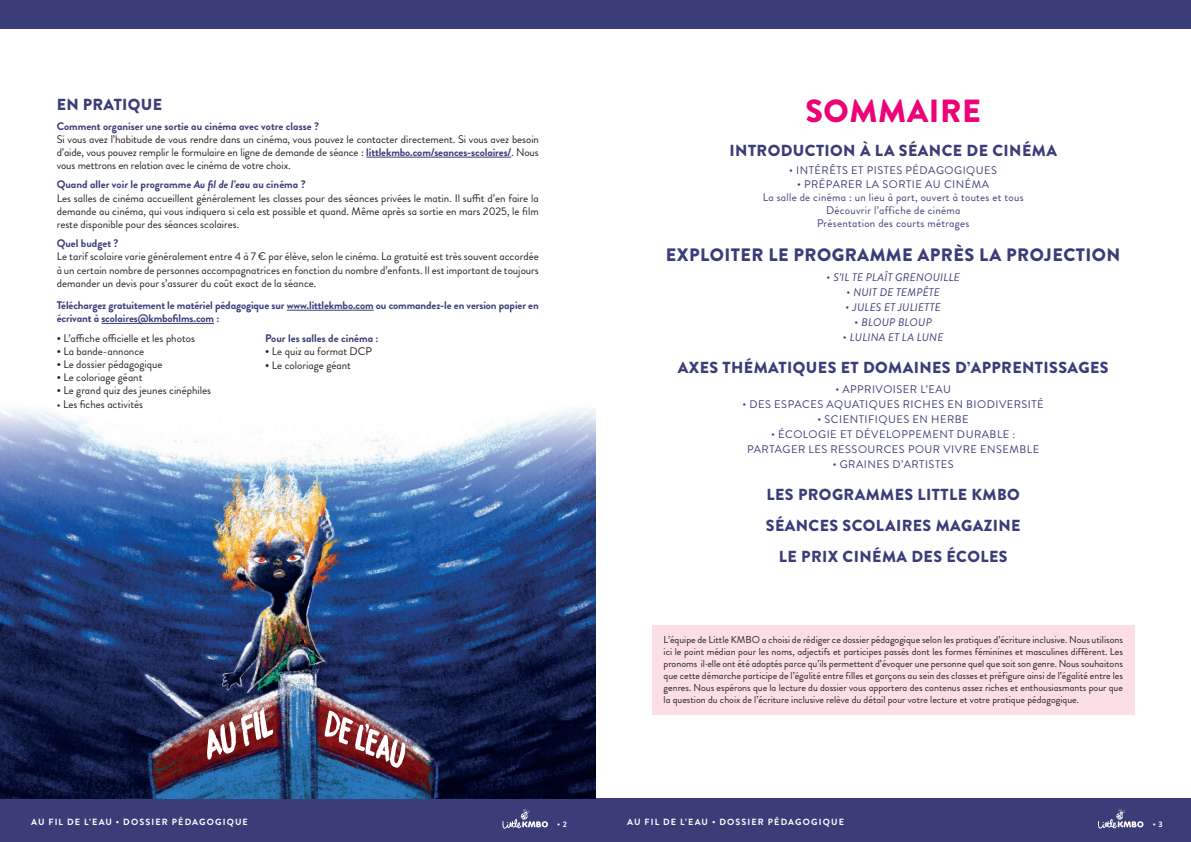
<style>
.page{position:relative;width:1191px;height:842px;background:#fff}
.page>*{position:absolute;margin:0;border:0;box-sizing:border-box;transform-origin:0 0}
.t1{font:900 32px "Brandon Grotesque";letter-spacing:.02em;color:#ed0277}
.t2{font:900 18px "Brandon Grotesque";letter-spacing:.025em;color:#3a3d78}
.t3{font:900 16px/31.2px "Brandon Grotesque";letter-spacing:.025em;color:#3a3d78;text-align:center}
.t4{font:11px/13.2px "Brandon Grotesque";color:#231f20;text-align:justify}
.t5{font:700 11px/13.2px "Brandon Grotesque";letter-spacing:-.01em;color:#3a3d78}
.t6{font:11px/15px "Brandon Grotesque";letter-spacing:.045em;color:#3a3d78;text-align:center}
.t7{font:11px/13.2px "Brandon Grotesque";letter-spacing:.025em;color:#3a3d78;text-align:center}
.t8{font:italic 11px "Brandon Grotesque";letter-spacing:.02em;color:#3a3d78}
.t9{font:10px/12px "Brandon Grotesque";color:#231f20;text-align:justify}
.t10{font:700 9px "Brandon Grotesque";letter-spacing:.125em;color:#fff}
.t11{font:700 8px "Brandon Grotesque";color:#fff}
.s1{font-weight:700;color:#3a3d78}
.s2{font-weight:700;font-style:italic;color:#3a3d78}
.s3{font-weight:700}
.s4{font-style:normal}
</style>
<div class="page">
<div style="left:0;top:798px;width:1191px;height:44px;background:#3a3d78"></div>
<svg style="left:502px;top:809px;width:46px;height:19px"></svg>
<div style="left:0;top:0;width:1191px;height:28px;background:#3a3d78"></div>
<svg style="left:1098px;top:809px;width:45px;height:19px"></svg>
<img style="left:0;top:409px;width:595px;height:389px">
<div style="left:652px;top:625px;width:482px;height:90px;background:#fbdfe4"></div>
<hr style="left:366px;top:157px;width:145px;height:1px;background:#3a3d78">
<hr style="left:287px;top:310px;width:86px;height:1px;background:#3a3d78">
<hr style="left:101px;top:323px;width:113px;height:1px;background:#3a3d78">
<img style="left:207px;top:709px;width:66px;height:51px">
<img style="left:325px;top:710px;width:80px;height:58px">
<h3 class="t3" style="left:57px;top:90px;width:107px">EN PRATIQUE</h3>
<p class="t5" style="left:57px;top:119px;width:264px">Comment organiser une sortie au cinéma avec votre classe ?</p>
<p class="t4" style="left:57px;top:133px;width:484px">Si vous avez l’habitude de vous rendre dans un cinéma, vous pouvez le contacter directement. Si vous avez besoin d’aide, vous pouvez remplir le formulaire en ligne de demande de séance : <span class="s1">littlekmbo.com/seances-scolaires/</span>. Nous vous mettrons en relation avec le cinéma de votre choix.</p>
<p class="t4" style="left:57px;top:178px;width:483px;text-align:left"><span class="s1">Quand aller voir le programme</span> <span class="s2">Au fil de l’eau</span> <span class="s1">au cinéma ?<br></span>Les salles de cinéma accueillent généralement les classes pour des séances privées le matin. Il suffit d’en faire la demande au cinéma, qui vous indiquera si cela est possible et quand. Même après sa sortie en mars 2025, le film reste disponible pour des séances scolaires.</p>
<p class="t5" style="left:57px;top:237px;width:63px">Quel budget ?</p>
<p class="t4" style="left:57px;top:250px;width:484px">Le tarif scolaire varie généralement entre 4 à 7 € par élève, selon le cinéma. La gratuité est très souvent accordée à un certain nombre de personnes accompagnatrices en fonction du nombre d’enfants. Il est important de toujours demander un devis pour s’assurer du coût exact de la séance.</p>
<p class="t5" style="left:57px;top:299px;width:483px">Téléchargez gratuitement le matériel pédagogique sur www.littlekmbo.com ou commandez-le en version papier en écrivant à scolaires@kmbofilms.com :</p>
<p class="t4" style="left:57px;top:331px;width:140px"><span class="s3">•</span> L’affiche officielle et les photos</p>
<p class="t4" style="left:57px;top:344px;width:89px"><span class="s3">•</span> La bande-annonce</p>
<p class="t4" style="left:57px;top:358px;width:107px"><span class="s3">•</span> Le dossier pédagogique</p>
<p class="t4" style="left:57px;top:371px;width:87px"><span class="s3">•</span> Le coloriage géant</p>
<p class="t4" style="left:57px;top:384px;width:156px"><span class="s3">•</span> Le grand quiz des jeunes cinéphiles</p>
<p class="t4" style="left:57px;top:397px;width:88px">• Les fiches activités</p>
<p class="t5" style="left:265px;top:332px;width:115px">Pour les salles de cinéma :</p>
<p class="t4" style="left:265px;top:345px;width:109px"><span class="s3">•</span> Le quiz au format DCP</p>
<p class="t4" style="left:265px;top:358px;width:87px"><span class="s3">•</span> Le coloriage géant</p>
<h1 class="t1" style="left:805px;top:88px;width:177px">SOMMAIRE</h1>
<h3 class="t3" style="left:729px;top:135px;width:329px">INTRODUCTION À LA SÉANCE DE CINÉMA</h3>
<p class="t6" style="left:789px;top:163px;width:209px">• INTÉRÊTS ET PISTES PÉDAGOGIQUES</p>
<p class="t7" style="left:762px;top:177px;width:262px">• PRÉPARER LA SORTIE AU CINÉMA<br>La salle de cinéma : un lieu à part, ouvert à toutes et tous Découvrir l’affiche de cinéma<br>Présentation des courts métrages</p>
<h2 class="t2" style="left:666px;top:242px;width:456px">EXPLOITER LE PROGRAMME APRÈS LA PROJECTION</h2>
<p class="t8" style="left:826px;top:270px;width:135px"><span class="s4">•</span> S’IL TE PLAÎT GRENOUILLE</p>
<p class="t8" style="left:846px;top:285px;width:95px"><span class="s4">•</span> NUIT DE TEMPÊTE</p>
<p class="t8" style="left:845px;top:300px;width:97px"><span class="s4">•</span> JULES ET JULIETTE</p>
<p class="t8" style="left:854px;top:315px;width:79px"><span class="s4">•</span> BLOUP BLOUP</p>
<p class="t8" style="left:843px;top:330px;width:102px"><span class="s4">•</span> LULINA ET LA LUNE</p>
<h3 class="t3" style="left:678px;top:352px;width:432px">AXES THÉMATIQUES ET DOMAINES D’APPRENTISSAGES</h3>
<p class="t6" style="left:835px;top:382px;width:117px">• APPRIVOISER L’EAU</p>
<p class="t6" style="left:742px;top:397px;width:303px">• DES ESPACES AQUATIQUES RICHES EN BIODIVERSITÉ</p>
<p class="t6" style="left:817px;top:412px;width:153px">• SCIENTIFIQUES EN HERBE</p>
<p class="t6" style="left:747px;top:427px;width:294px">• ÉCOLOGIE ET DÉVELOPPEMENT DURABLE :<br>PARTAGER LES RESSOURCES POUR VIVRE ENSEMBLE</p>
<p class="t6" style="left:832px;top:457px;width:122px">• GRAINES D’ARTISTES</p>
<h3 class="t3" style="left:766px;top:479px;width:256px">LES PROGRAMMES LITTLE KMBO<br>SÉANCES SCOLAIRES MAGAZINE<br>LE PRIX CINÉMA DES ÉCOLES</h3>
<p class="t9" style="left:663px;top:634px;width:461px">L’équipe de Little KMBO a choisi de rédiger ce dossier pédagogique selon les pratiques d’écriture inclusive. Nous utilisons ici le point médian pour les noms, adjectifs et participes passés dont les formes féminines et masculines diffèrent. Les pronoms il·elle ont été adoptés parce qu’ils permettent d’évoquer une personne quel que soit son genre. Nous souhaitons que cette démarche participe de l’égalité entre filles et garçons au sein des classes et préfigure ainsi de l’égalité entre les genres. Nous espérons que la lecture du dossier vous apportera des contenus assez riches et enthousiasmants pour que la question du choix de l’écriture inclusive relève du détail pour votre lecture et votre pratique pédagogique.</p>
<p class="t10" style="left:31px;top:815px;width:218px">AU FIL DE L’EAU • DOSSIER PÉDAGOGIQUE</p>
<p class="t11" style="left:557px;top:819px;width:11px">• 2</p>
<p class="t10" style="left:627px;top:815px;width:218px">AU FIL DE L’EAU • DOSSIER PÉDAGOGIQUE</p>
<p class="t11" style="left:1152px;top:819px;width:11px">• 3</p>
</div>
